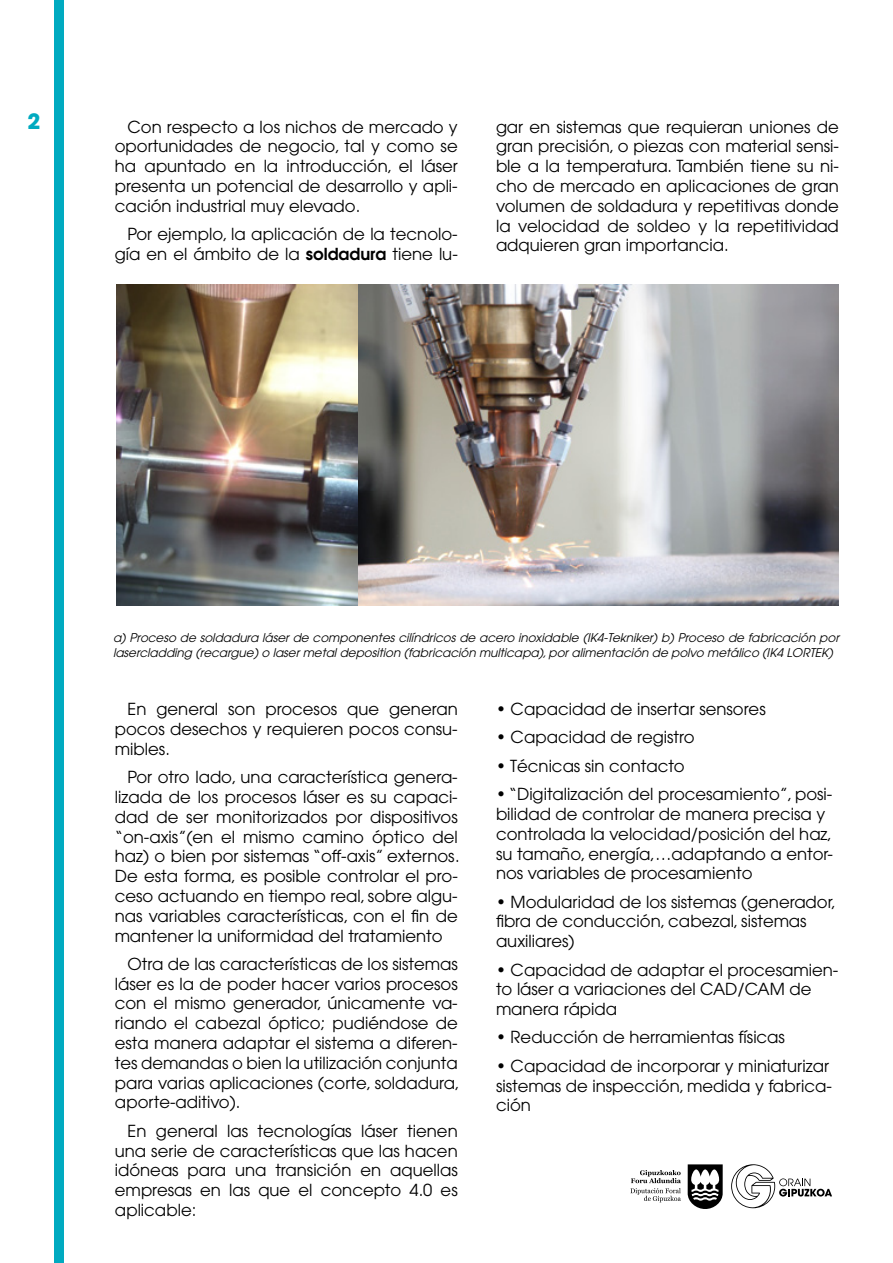
<style>
.page{position:relative;width:893px;height:1263px;background:#fff}
.page>*{position:absolute;margin:0;border:0;box-sizing:border-box;transform-origin:0 0}
.t1{font:700 21px "Avant Garde";color:#00aac0}
.t2{font:16.5px/19.8px "Avant Garde";color:#000;text-align:justify}
.t3{font:italic 12px/14.4px "Avant Garde";color:#000}
.s1{font-weight:600}
</style>
<div class="page">
<div style="left:54px;top:0;width:10px;height:1263px;background:#00aac0"></div>
<img style="left:117px;top:285px;width:722px;height:320px">
<svg style="left:630px;top:1170px;width:51px;height:32px"></svg>
<svg style="left:687px;top:1164px;width:36px;height:45px"></svg>
<svg style="left:731px;top:1164px;width:101px;height:44px"></svg>
<p class="t1" style="left:28px;top:108px;width:14px">2</p>
<p class="t2" style="left:115px;top:117px;width:344px;text-indent:13px">Con respecto a los nichos de mercado y oportunidades de negocio, tal y como se ha apuntado en la introducción, el láser presenta un potencial de desarrollo y apli&shy;cación industrial muy elevado.</p>
<p class="t2" style="left:115px;top:224px;width:344px;text-align:right">Por ejemplo, la aplicación de la tecnolo&shy;gía en el ámbito de la <span class="s1">soldadura</span> tiene lu-</p>
<p class="t2" style="left:496px;top:117px;width:344px">gar en sistemas que requieran uniones de gran precisión, o piezas con material sensi&shy;ble a la temperatura. También tiene su ni&shy;cho de mercado en aplicaciones de gran volumen de soldadura y repetitivas donde la velocidad de soldeo y la repetitividad adquieren gran importancia.</p>
<p class="t3" style="left:113px;top:631px;width:730px">a) Proceso de soldadura láser de componentes cilíndricos de acero inoxidable (IK4-Tekniker) b) Proceso de fabricación por lasercladding (recargue)o lasermetaldeposition (fabricación multicapa),poralimentación de polvo metálico (IK4 LORTEK)</p>
<p class="t2" style="left:115px;top:699px;width:344px;text-indent:13px">En general son procesos que generan pocos desechos y requieren pocos consu&shy;mibles.</p>
<p class="t2" style="left:115px;top:767px;width:346px;text-indent:13px">Por otro lado, una característica genera&shy;lizada de los procesos láser es su capaci&shy;dad de ser monitorizados por dispositivos “on-axis”(en el mismo camino óptico del haz) o bien por sistemas “off-axis” externos.<br>De esta forma, es posible controlar el pro&shy;ceso actuando en tiempo real, sobre algu&shy;nas variables características, con el fin de mantener la uniformidad del tratamiento</p>
<p class="t2" style="left:115px;top:954px;width:346px;text-indent:13px">Otra de las características de los sistemas láser es la de poder hacer varios procesos con el mismo generador, únicamente va&shy;riando el cabezal óptico; pudiéndose de esta manera adaptar el sistema a diferen&shy;tes demandas o bien la utilización conjunta para varias aplicaciones (corte, soldadura, aporte-aditivo).</p>
<p class="t2" style="left:115px;top:1121px;width:344px;text-indent:13px">En general las tecnologías láser tienen una serie de características que las hacen idóneas para una transición en aquellas empresas en las que el concepto 4.0 es aplicable:</p>
<p class="t2" style="left:496px;top:699px;width:271px">• Capacidad de insertar sensores</p>
<p class="t2" style="left:496px;top:727px;width:200px">• Capacidad de registro</p>
<p class="t2" style="left:496px;top:756px;width:190px">• Técnicas sin contacto</p>
<p class="t2" style="left:496px;top:784px;width:338px;text-align:left">• “Digitalización del procesamiento”, posi&shy;bilidad de controlar de manera precisa y controlada la velocidad/posición del haz, su tamaño, energía,…adaptando a entor&shy;nos variables de procesamiento</p>
<p class="t2" style="left:496px;top:892px;width:341px;text-align:left">• Modularidad de los sistemas (generador, fibra de conducción, cabezal, sistemas auxiliares)</p>
<p class="t2" style="left:496px;top:959px;width:344px;text-align:left">• Capacidad de adaptar el procesamien&shy;to láser a variaciones del CAD/CAM de manera rápida</p>
<p class="t2" style="left:496px;top:1027px;width:290px">• Reducción de herramientas físicas</p>
<p class="t2" style="left:496px;top:1056px;width:337px;text-align:left">• Capacidad de incorporar y miniaturizar sistemas de inspección, medida y fabrica&shy;ción</p>
</div>
